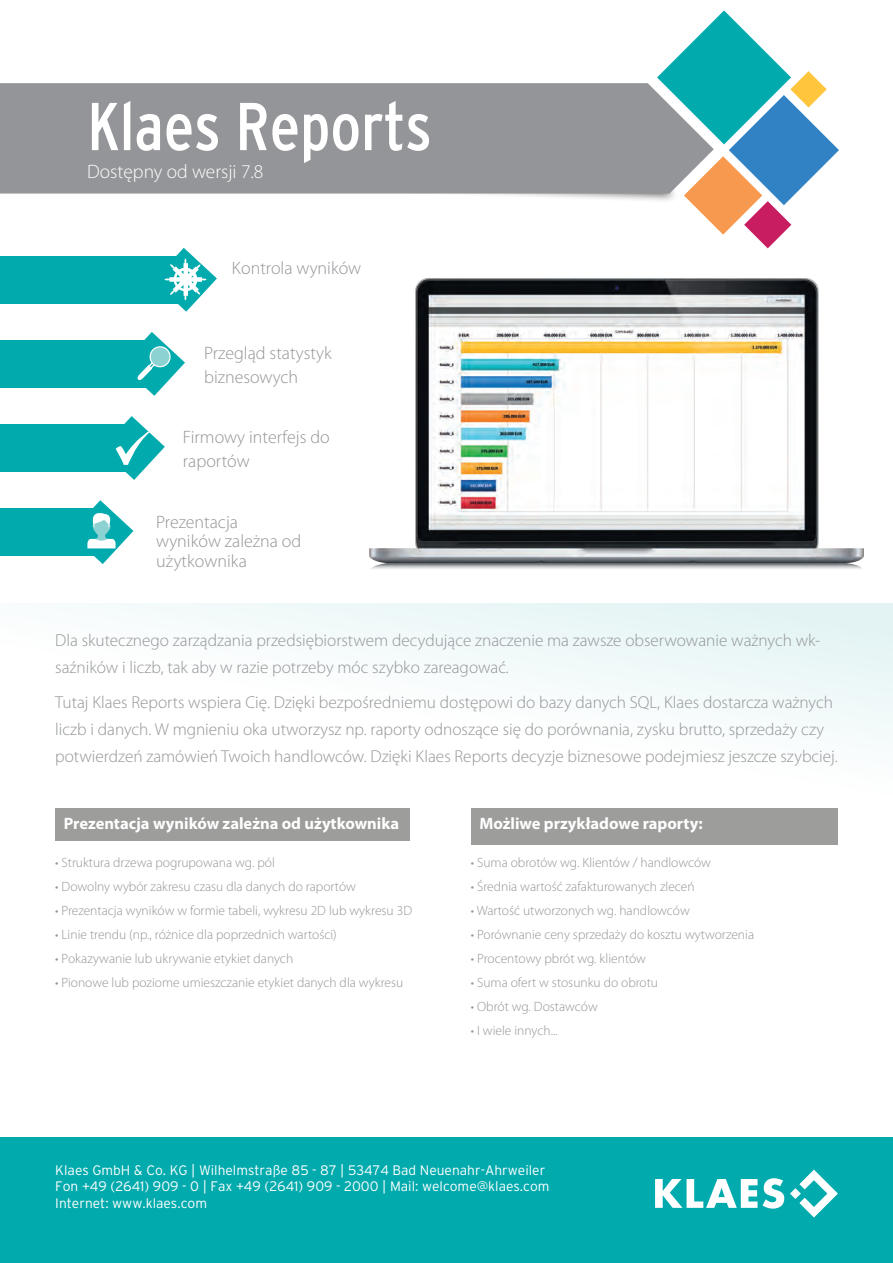
<style>
.page{position:relative;width:893px;height:1263px;background:#fff}
.page>*{position:absolute;margin:0;border:0;box-sizing:border-box;transform-origin:0 0}
.t1{font:condensed 67.5px "Interstate";color:#fff}
.t2{font:300 19.5px "Myriad Pro";color:#fff}
.t3{font:300 18px/24px "Myriad Pro";color:#939598}
.t4{font:300 17.25px/27px "Myriad Pro";color:#939598}
.t5{font:700 16.5px "Myriad Pro";color:#fff}
.t6{font:300 13.8px/16.5px "Interstate";color:#fff}
.t7{font:300 13.5px "Myriad Pro";color:#939598}
</style>
<div class="page">
<div style="left:0;top:1137px;width:893px;height:126px;background:#00aaad"></div>
<div style="left:0;top:604px;width:893px;height:204px;background:linear-gradient(to right,#fff,#f1f9f9)"></div>
<div style="left:55px;top:808px;width:355px;height:33px;background:#9d9d9c"></div>
<div style="left:471px;top:808px;width:367px;height:37px;background:#9d9d9c"></div>
<svg style="left:485px;top:10px;width:354px;height:238px"></svg>
<div style="left:0;top:83px;width:714px;height:111px;background:#939598"></div>
<div style="left:0;top:340px;width:153px;height:48px;background:#00aaad"></div>
<svg style="left:137px;top:332px;width:48px;height:64px"></svg>
<div style="left:0;top:256px;width:185px;height:48px;background:#00aaad"></div>
<svg style="left:164px;top:248px;width:53px;height:64px"></svg>
<div style="left:0;top:424px;width:139px;height:48px;background:#00aaad"></div>
<svg style="left:115px;top:416px;width:50px;height:64px"></svg>
<div style="left:0;top:508px;width:101px;height:48px;background:#00aaad"></div>
<svg style="left:87px;top:500px;width:46px;height:64px"></svg>
<img style="left:369px;top:278px;width:495px;height:291px">
<svg style="left:655px;top:1179px;width:102px;height:29px"></svg>
<svg style="left:763px;top:1178px;width:21px;height:30px"></svg>
<svg style="left:790px;top:1169px;width:48px;height:48px"></svg>
<h1 class="t1" style="left:87px;top:89px;width:346px">Klaes Reports</h1>
<h2 class="t2" style="left:87px;top:161px;width:178px">Dostępny od wersji 7.8</h2>
<h3 class="t3" style="left:232px;top:256px;width:131px">Kontrola wyników</h3>
<h3 class="t3" style="left:204px;top:341px;width:129px">Przegląd statystyk biznesowych</h3>
<h3 class="t3" style="left:183px;top:425px;width:148px">Firmowy interfejs do raportów</h3>
<h3 class="t3" style="left:156px;top:512px;width:147px;line-height:19.5px">Prezentacja wyników zależna od użytkownika</h3>
<p class="t4" style="left:55px;top:627px;width:767px">Dla skutecznego zarządzania przedsiębiorstwem decydujące znaczenie ma zawsze obserwowanie ważnych wk&shy;saźników i liczb, tak aby w razie potrzeby móc szybko zareagować.</p>
<p class="t4" style="left:55px;top:689px;width:784px">Tutaj Klaes Reports wspiera Cię. Dzięki bezpośredniemu dostępowi do bazy danych SQL, Klaes dostarcza ważnych liczb i danych. W mgnieniu oka utworzysz np. raporty odnoszące się do porównania, zysku brutto, sprzedaży czy potwierdzeń zamówień Twoich handlowców. Dzięki Klaes Reports decyzje biznesowe podejmiesz jeszcze szybciej.</p>
<p class="t5" style="left:64px;top:814px;width:337px">Prezentacja wyników zależna od użytkownika</p>
<p class="t5" style="left:479px;top:814px;width:225px">Możliwe przykładowe raporty:</p>
<p class="t7" style="left:55px;top:855px;width:221px">• Struktura drzewa pogrupowana wg. pól</p>
<p class="t7" style="left:55px;top:879px;width:302px">• Dowolny wybór zakresu czasu dla danych do raportów</p>
<p class="t7" style="left:55px;top:903px;width:358px">• Prezentacja wyników w formie tabeli, wykresu 2D lub wykresu 3D</p>
<p class="t7" style="left:55px;top:927px;width:283px">• Linie trendu (np., różnice dla poprzednich wartości)</p>
<p class="t7" style="left:55px;top:951px;width:239px">• Pokazywanie lub ukrywanie etykiet danych</p>
<p class="t7" style="left:55px;top:975px;width:350px">• Pionowe lub poziome umieszczanie etykiet danych dla wykresu</p>
<p class="t7" style="left:471px;top:855px;width:242px">• Suma obrotów wg. Klientów / handlowców</p>
<p class="t7" style="left:471px;top:879px;width:225px">• Średnia wartość zafakturowanych zleceń</p>
<p class="t7" style="left:471px;top:903px;width:220px">• Wartość utworzonych wg. handlowców</p>
<p class="t7" style="left:471px;top:927px;width:285px">• Porównanie ceny sprzedaży do kosztu wytworzenia</p>
<p class="t7" style="left:471px;top:951px;width:177px">• Procentowy pbrót wg. klientów</p>
<p class="t7" style="left:471px;top:975px;width:189px">• Suma ofert w stosunku do obrotu</p>
<p class="t7" style="left:471px;top:999px;width:128px">• Obrót wg. Dostawców</p>
<p class="t7" style="left:471px;top:1023px;width:88px">• I wiele innych...</p>
<p class="t6" style="left:55px;top:1161px;width:496px">Klaes GmbH &amp; Co. KG | Wilhelmstraße 85 - 87 | 53474 Bad Neuenahr-Ahrweiler<br>Fon +49 (2641) 909 - 0 | Fax +49 (2641) 909 - 2000 | Mail: welcome@klaes.com<br>Internet: www.klaes.com</p>
</div>
